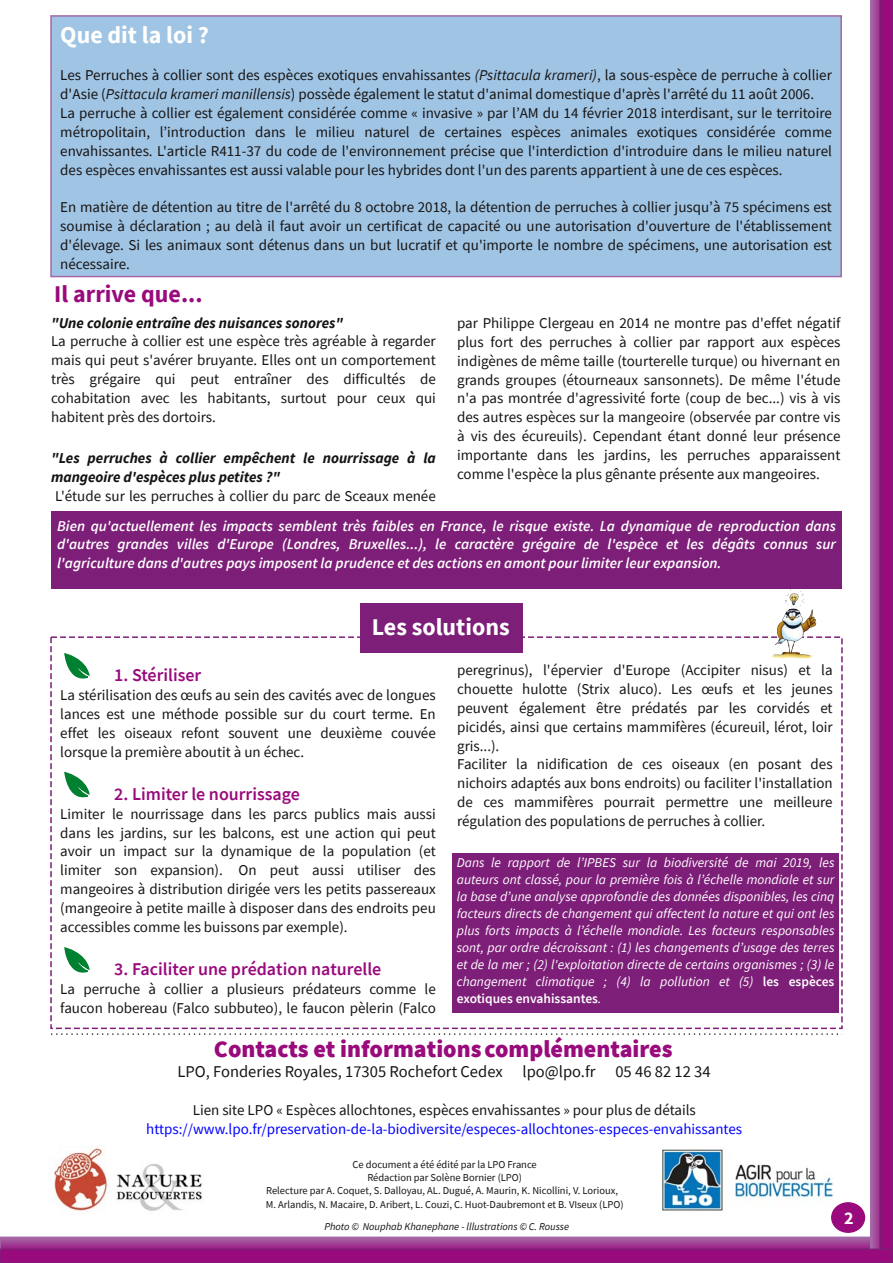
<style>
.page{position:relative;width:893px;height:1263px;background:#fff}
.page>*{position:absolute;margin:0;border:0;box-sizing:border-box;transform-origin:0 0}
.t1{font:900 24px "Source Sans Pro";color:#990a7c}
.t2{font:700 24px "Source Sans Pro";color:#fff}
.t3{font:700 24px "Source Sans Pro";color:#990a7c}
.t4{font:600 18px "Source Sans Pro";color:#990a7c}
.t5{font:700 18px "Source Sans Pro";color:#fff}
.t6{font:16.5px "Source Sans Pro";color:#161413}
.t7{font:15px/18.9px "Source Sans Pro";color:#161413;text-align:justify}
.t8{font:italic 600 15px/18.9px "Source Sans Pro";color:#fff;text-align:justify}
.t9{font:italic 700 15px/18.9px "Source Sans Pro";color:#161413}
.t10{font:15px "Source Sans Pro";color:#00f}
.t11{font:italic 13.5px/17px "Source Sans Pro";color:#fff;text-align:justify}
.t12{font:10.5px/13.2px "Source Sans Pro";color:#161413;text-align:center}
.t13{font:italic 10.5px "Source Sans Pro";color:#161413}
.s1{font-style:italic}
.s2{font-weight:600;font-style:normal}
</style>
<div class="page">
<svg style="left:3px;top:1239px;width:867px;height:9px;background:#a04194"></svg>
<div style="left:0;top:1236px;width:893px;height:16px;border:2px solid #a568a6"></div>
<svg style="left:51px;top:1033px;width:791px;height:2px"></svg>
<div style="left:51px;top:16px;width:790px;height:261px;background:#a0c4e4"></div>
<div style="left:50px;top:15px;width:792px;height:262px;border:2px solid #a568a6"></div>
<div style="left:360px;top:603px;width:163px;height:49px;background:#7d1e78"></div>
<svg style="left:64px;top:653px;width:26px;height:26px"></svg>
<svg style="left:64px;top:771px;width:26px;height:27px"></svg>
<svg style="left:64px;top:947px;width:26px;height:26px"></svg>
<div style="left:50px;top:636px;width:793px;height:393px;border:2px dashed #7d1e78"></div>
<svg style="left:870px;top:0;width:23px;height:1248px;background:#992888"></svg>
<div style="left:0;top:1249px;width:893px;height:14px;background:#990a7c"></div>
<div style="left:0;top:1248px;width:893px;height:15px;border:2px solid #7d1e78"></div>
<img style="left:661px;top:1148px;width:183px;height:75px">
<img style="left:48px;top:1145px;width:154px;height:66px">
<div style="left:832px;top:1203px;width:32px;height:29px;background:#990a7c;border-radius:50%"></div>
<div style="left:831px;top:1202px;width:34px;height:31px;border:2px solid #990a7c;border-radius:50%"></div>
<img style="left:770px;top:589px;width:47px;height:70px">
<div style="left:51px;top:511px;width:791px;height:78px;background:#7d1e78"></div>
<div style="left:452px;top:853px;width:387px;height:160px;background:#7d1e78"></div>
<h1 class="t2" style="left:60px;top:18px;width:150px">Que dit la loi ?</h1>
<p class="t7" style="left:60px;top:66px;width:773px;text-align:left">Les Perruches à collier sont des espèces exotiques envahissantes <span class="s1">(Psittacula krameri)</span>, la sous-espèce de perruche à collier d'Asie (<span class="s1">Psittacula krameri manillensis</span>) possède également le statut d'animal domestique d'après l'arrêté du 11 août 2006.<br>La perruche à collier est également considérée comme « invasive » par l’AM du 14 février 2018 interdisant, sur le territoire métropolitain, l’introduction dans le milieu naturel de certaines espèces animales exotiques considérée comme envahissantes. L'article R411-37 du code de l'environnement précise que l'interdiction d'introduire dans le milieu naturel des espèces envahissantes est aussi valable pour les hybrides dont l'un des parents appartient à une de ces espèces.</p>
<p class="t7" style="left:60px;top:198px;width:773px">En matière de détention au titre de l'arrêté du 8 octobre 2018, la détention de perruches à collier jusqu’à 75 spécimens est soumise à déclaration ; au delà il faut avoir un certificat de capacité ou une autorisation d'ouverture de l'établissement d'élevage. Si les animaux sont détenus dans un but lucratif et qu'importe le nombre de spécimens, une autorisation est nécessaire.</p>
<h1 class="t3" style="left:54px;top:278px;width:150px">Il arrive que...</h1>
<p class="t9" style="left:51px;top:313px;width:294px">"Une colonie entraîne des nuisances sonores"</p>
<p class="t7" style="left:51px;top:332px;width:386px">La perruche à collier est une espèce très agréable à regarder mais qui peut s'avérer bruyante. Elles ont un comportement très grégaire qui peut entraîner des difficultés de cohabitation avec les habitants, surtout pour ceux qui habitent près des dortoirs.</p>
<p class="t9" style="left:51px;top:448px;width:386px">"Les perruches à collier empêchent le nourrissage à la mangeoire d'espèces plus petites ?"</p>
<p class="t7" style="left:55px;top:486px;width:382px">L'étude sur les perruches à collier du parc de Sceaux menée</p>
<p class="t7" style="left:457px;top:313px;width:385px">par Philippe Clergeau en 2014 ne montre pas d'effet négatif plus fort des perruches à collier par rapport aux espèces indigènes de même taille (tourterelle turque) ou hivernant en grands groupes (étourneaux sansonnets). De même l'étude n'a pas montrée d'agressivité forte (coup de bec...) vis à vis des autres espèces sur la mangeoire (observée par contre vis à vis des écureuils). Cependant étant donné leur présence importante dans les jardins, les perruches apparaissent comme l'espèce la plus gênante présente aux mangeoires.</p>
<p class="t8" style="left:57px;top:516px;width:780px">Bien qu'actuellement les impacts semblent très faibles en France, le risque existe. La dynamique de reproduction dans d'autres grandes villes d'Europe (Londres, Bruxelles...), le caractère grégaire de l'espèce et les dégâts connus sur l'agriculture dans d'autres pays imposent la prudence et des actions en amont pour limiter leur expansion.</p>
<h1 class="t2" style="left:372px;top:611px;width:139px">Les solutions</h1>
<p class="t4" style="left:114px;top:663px;width:89px">1. Stériliser</p>
<p class="t7" style="left:60px;top:685px;width:377px">La stérilisation des œufs au sein des cavités avec de longues lances est une méthode possible sur du court terme. En effet les oiseaux refont souvent une deuxième couvée lorsque la première aboutit à un échec.</p>
<p class="t4" style="left:114px;top:782px;width:187px">2. Limiter le nourrissage</p>
<p class="t7" style="left:60px;top:804px;width:377px">Limiter le nourrissage dans les parcs publics mais aussi dans les jardins, sur les balcons, est une action qui peut avoir un impact sur la dynamique de la population (et limiter son expansion). On peut aussi utiliser des mangeoires à distribution dirigée vers les petits passereaux (mangeoire à petite maille à disposer dans des endroits peu accessibles comme les buissons par exemple).</p>
<p class="t4" style="left:114px;top:957px;width:269px">3. Faciliter une prédation naturelle</p>
<p class="t7" style="left:60px;top:979px;width:377px">La perruche à collier a plusieurs prédateurs comme le faucon hobereau (Falco subbuteo), le faucon pèlerin (Falco</p>
<p class="t7" style="left:457px;top:661px;width:377px;text-align:left">peregrinus), l'épervier d'Europe (Accipiter nisus) et la chouette hulotte (Strix aluco). Les œufs et les jeunes peuvent également être prédatés par les corvidés et picidés, ainsi que certains mammifères (écureuil, lérot, loir gris...).<br>Faciliter la nidification de ces oiseaux (en posant des nichoirs adaptés aux bons endroits) ou faciliter l'installation de ces mammifères pourrait permettre une meilleure régulation des populations de perruches à collier.</p>
<p class="t11" style="left:457px;top:854px;width:379px">Dans le rapport de l’IPBES sur la biodiversité de mai 2019, les auteurs ont classé, pour la première fois à l’échelle mondiale et sur la base d’une analyse approfondie des données disponibles, les cinq facteurs directs de changement qui affectent la nature et qui ont les plus forts impacts à l’échelle mondiale. Les facteurs responsables sont, par ordre décroissant : (1) les changements d’usage des terres et de la mer ; (2) l'exploitation directe de certains organismes ; (3) le changement climatique ; (4) la pollution et (5) <span class="s2">les espèces exotiques envahissantes</span>.</p>
<h1 class="t1" style="left:214px;top:1032px;width:460px">Contacts et informations complémentaires</h1>
<p class="t6" style="left:178px;top:1061px;width:535px">LPO, Fonderies Royales, 17305 Rochefort Cedex lpo@lpo.fr 05 46 82 12 34</p>
<p class="t7" style="left:193px;top:1101px;width:505px">Lien site LPO « Espèces allochtones, espèces envahissantes » pour plus de détails</p>
<p class="t10" style="left:146px;top:1119px;width:597px">https://www.lpo.fr/preservation-de-la-biodiversite/especes-allochtones-especes-envahissantes</p>
<p class="t12" style="left:266px;top:1158px;width:359px">Ce document a été édité par la LPO France<br>Rédaction par Solène Bornier (LPO)<br>Relecture par A. Coquet, S. Dalloyau, AL. Dugué, A. Maurin, K. Nicollini, V. Lorioux, M. Arlandis, N. Macaire, D. Aribert, L. Couzi, C. Huot-Daubremont et B. VIseux (LPO)</p>
<p class="t13" style="left:324px;top:1220px;width:246px">Photo © Nouphab Khanephane - lllustrations © C. Rousse</p>
<p class="t5" style="left:844px;top:1205px;width:11px">2</p>
</div>
